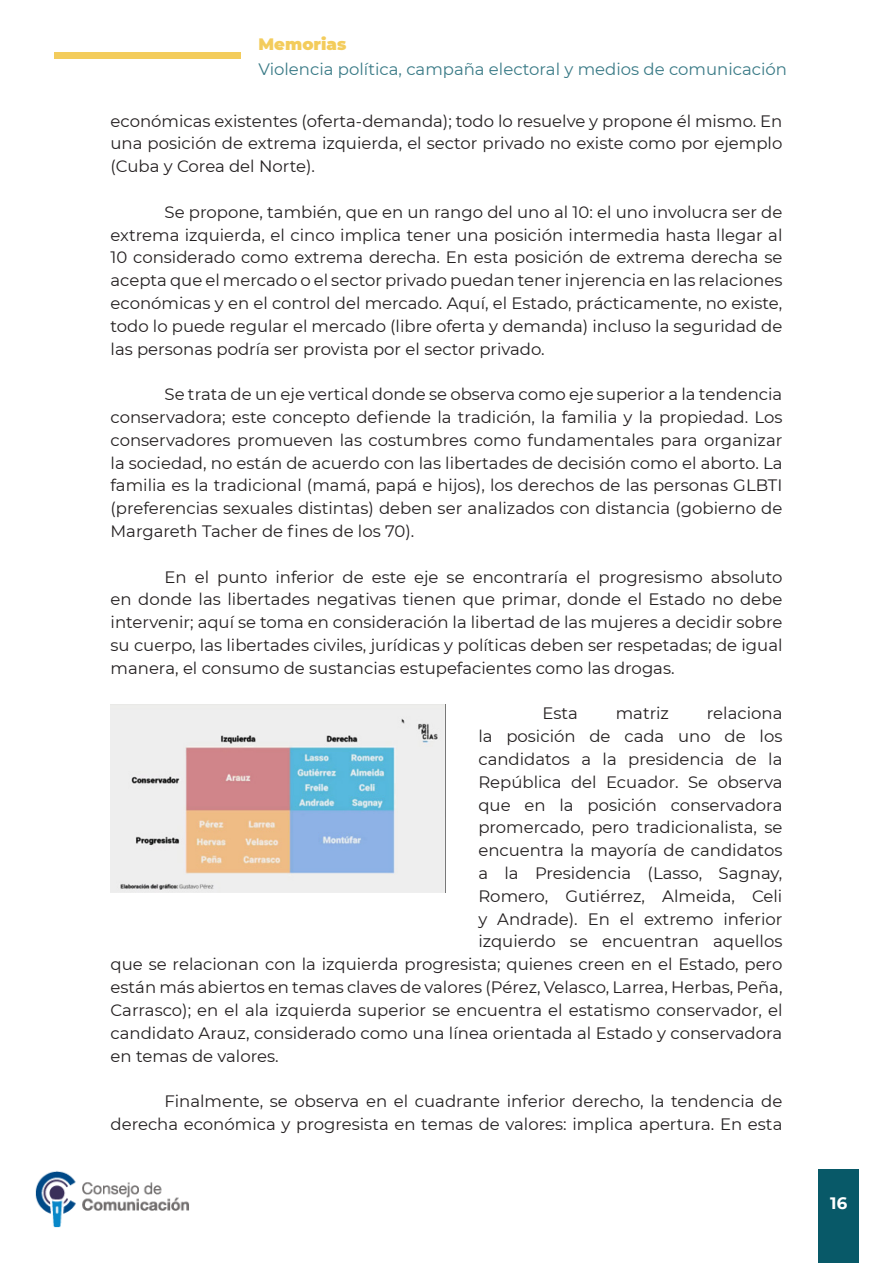
<style>
.page{position:relative;width:893px;height:1263px;background:#fff}
.page>*{position:absolute;margin:0;border:0;box-sizing:border-box;transform-origin:0 0}
.t1{font:16.5px/22.8px "Montserrat";color:#231f20;text-align:justify}
.t2{font:16.5px "Montserrat";color:#085968}
.t3{font:900 16.5px "Montserrat";color:#f1c034}
.t4{font:700 16.5px "Montserrat";color:#fff}
</style>
<div class="page">
<div style="left:54px;top:52px;width:186px;height:6px;background:#f3cc5c"></div>
<img style="left:35px;top:1171px;width:154px;height:57px">
<div style="left:819px;top:1169px;width:40px;height:94px;background:#085968"></div>
<img style="left:111px;top:704px;width:334px;height:189px">
<p class="t3" style="left:259px;top:32px;width:89px">Memorias</p>
<p class="t2" style="left:259px;top:57px;width:530px">Violencia política, campaña electoral y medios de comunicación</p>
<p class="t1" style="left:111px;top:109px;width:673px">económicas existentes (oferta-demanda); todo lo resuelve y propone él mismo. En una posición de extrema izquierda, el sector privado no existe como por ejemplo (Cuba y Corea del Norte).</p>
<p class="t1" style="left:111px;top:200px;width:673px;text-indent:54px">Se propone, también, que en un rango del uno al 10: el uno involucra ser de extrema izquierda, el cinco implica tener una posición intermedia hasta llegar al 10 considerado como extrema derecha. En esta posición de extrema derecha se acepta que el mercado o el sector privado puedan tener injerencia en las relaciones económicas y en el control del mercado. Aquí, el Estado, prácticamente, no existe, todo lo puede regular el mercado (libre oferta y demanda) incluso la seguridad de las personas podría ser provista por el sector privado.</p>
<p class="t1" style="left:111px;top:382px;width:673px;text-indent:54px">Se trata de un eje vertical donde se observa como eje superior a la tendencia conservadora; este concepto defiende la tradición, la familia y la propiedad. Los conservadores promueven las costumbres como fundamentales para organizar la sociedad, no están de acuerdo con las libertades de decisión como el aborto. La familia es la tradicional (mamá, papá e hijos), los derechos de las personas GLBTI (preferencias sexuales distintas) deben ser analizados con distancia (gobierno de Margareth Tacher de fines de los 70).</p>
<p class="t1" style="left:111px;top:565px;width:673px;text-indent:54px">En el punto inferior de este eje se encontraría el progresismo absoluto en donde las libertades negativas tienen que primar, donde el Estado no debe intervenir; aquí se toma en consideración la libertad de las mujeres a decidir sobre su cuerpo, las libertades civiles, jurídicas y políticas deben ser respetadas; de igual manera, el consumo de sustancias estupefacientes como las drogas.</p>
<p class="t1" style="left:543px;top:701px;width:37px">Esta</p>
<p class="t1" style="left:616px;top:701px;width:55px">matriz</p>
<p class="t1" style="left:707px;top:701px;width:77px">relaciona</p>
<p class="t1" style="left:478px;top:724px;width:306px">la posición de cada uno de los</p>
<p class="t1" style="left:478px;top:747px;width:306px">candidatos a la presidencia de la</p>
<p class="t1" style="left:478px;top:770px;width:305px">República del Ecuador. Se observa</p>
<p class="t1" style="left:478px;top:793px;width:306px">que en la posición conservadora</p>
<p class="t1" style="left:478px;top:815px;width:306px">promercado, pero tradicionalista, se</p>
<p class="t1" style="left:478px;top:838px;width:306px">encuentra la mayoría de candidatos</p>
<p class="t1" style="left:478px;top:861px;width:306px">a la Presidencia (Lasso, Sagnay,</p>
<p class="t1" style="left:478px;top:884px;width:306px">Romero, Gutiérrez, Almeida, Celi</p>
<p class="t1" style="left:478px;top:907px;width:306px">y Andrade). En el extremo inferior</p>
<p class="t1" style="left:478px;top:930px;width:306px">izquierdo se encuentran aquellos</p>
<p class="t1" style="left:111px;top:952px;width:673px">que se relacionan con la izquierda progresista; quienes creen en el Estado, pero</p>
<p class="t1" style="left:111px;top:975px;width:673px">están más abiertos en temas claves de valores (Pérez, Velasco, Larrea, Herbas, Peña,</p>
<p class="t1" style="left:111px;top:998px;width:673px">Carrasco); en el ala izquierda superior se encuentra el estatismo conservador, el</p>
<p class="t1" style="left:111px;top:1021px;width:673px">candidato Arauz, considerado como una línea orientada al Estado y conservadora</p>
<p class="t1" style="left:111px;top:1044px;width:170px">en temas de valores.</p>
<p class="t1" style="left:111px;top:1089px;width:673px;text-align:right">Finalmente, se observa en el cuadrante inferior derecho, la tendencia de derecha económica y progresista en temas de valores: implica apertura. En esta</p>
<p class="t4" style="left:830px;top:1191px;width:18px">16</p>
</div>
